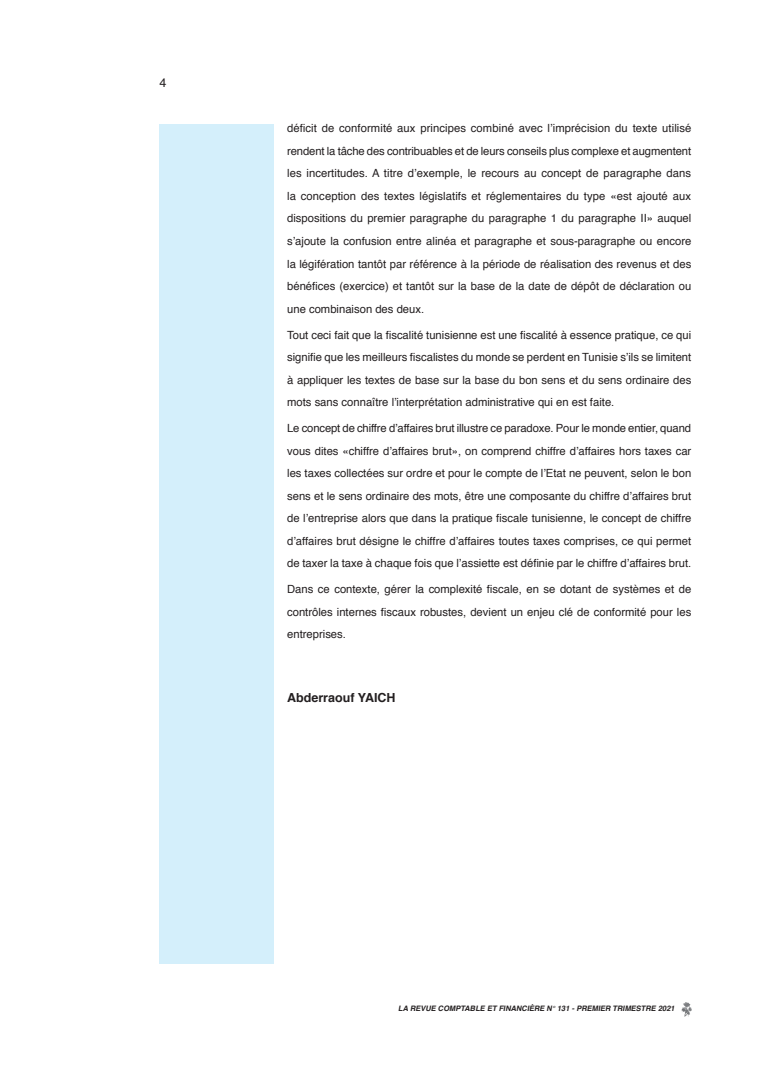
<style>
.page{position:relative;width:780px;height:1088px;background:#fff}
.page>*{position:absolute;margin:0;border:0;box-sizing:border-box;transform-origin:0 0}
.Style{font:700 12.5px "Helvetica";color:#231f20}
.t1{font:12.5px "Helvetica";color:#231f20}
.t2{font:11.25px/22.5px "Helvetica";color:#231f20;text-align:justify}
.t3{font:italic 700 7.5px "Helvetica";color:#231f20}
.s1{font-weight:400}
</style>
<div class="page">
<img style="left:681px;top:1003px;width:10px;height:14px">
<div style="left:159px;top:125px;width:115px;height:839px;background:#d4effb"></div>
<p class="t1" style="left:159px;top:73px;width:8px">4</p>
<p class="t2" style="left:287px;top:118px;width:406px">déficit de conformité aux principes combiné avec l’imprécision du texte utilisé rendent la tâche des contribuables et de leurs conseils plus complexe et augmentent les incertitudes. A titre d’exemple, le recours au concept de paragraphe dans la conception des textes législatifs et réglementaires du type «est ajouté aux dispositions du premier paragraphe du paragraphe 1 du paragraphe II» auquel s’ajoute la confusion entre alinéa et paragraphe et sous-paragraphe ou encore la légifération tantôt par référence à la période de réalisation des revenus et des bénéfices (exercice) et tantôt sur la base de la date de dépôt de déclaration ou une combinaison des deux.</p>
<p class="t2" style="left:287px;top:324px;width:405px">Tout ceci fait que la fiscalité tunisienne est une fiscalité à essence pratique, ce qui signifie que les meilleurs fiscalistes du monde se perdent en Tunisie s’ils se limitent à appliquer les textes de base sur la base du bon sens et du sens ordinaire des mots sans connaître l’interprétation administrative qui en est faite.</p>
<p class="t2" style="left:287px;top:417px;width:405px">Le concept de chiffre d’affaires brut illustre ce paradoxe. Pour le monde entier, quand vous dites «chiffre d’affaires brut», on comprend chiffre d’affaires hors taxes car les taxes collectées sur ordre et pour le compte de l’Etat ne peuvent, selon le bon sens et le sens ordinaire des mots, être une composante du chiffre d’affaires brut de l’entreprise alors que dans la pratique fiscale tunisienne, le concept de chiffre d’affaires brut désigne le chiffre d’affaires toutes taxes comprises, ce qui permet de taxer la taxe à chaque fois que l’assiette est définie par le chiffre d’affaires brut.</p>
<p class="t2" style="left:287px;top:578px;width:405px">Dans ce contexte, gérer la complexité fiscale, en se dotant de systèmes et de contrôles internes fiscaux robustes, devient un enjeu clé de conformité pour les entreprises.</p>
<p class="Style" style="left:287px;top:688px;width:110px">Abderraouf YAICH</p>
<p class="t3" style="left:398px;top:1002px;width:280px">LA REVUE COMPTABLE ET FINANCIÈRE N<span class="s1">°</span>131 -PREMIER TRIMESTRE 2021</p>
</div>
